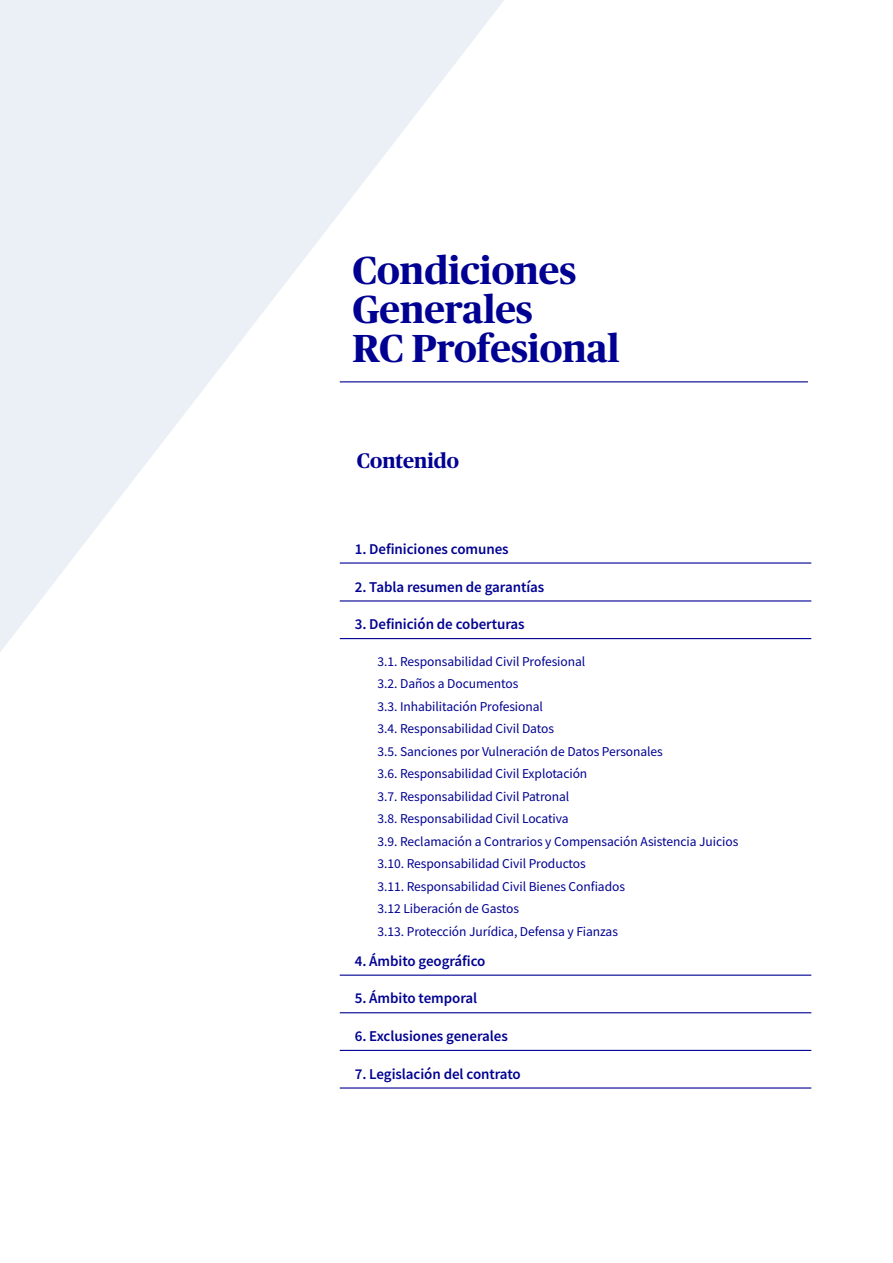
<style>
.page{position:relative;width:893px;height:1263px;background:#fff}
.page>*{position:absolute;margin:0;border:0;box-sizing:border-box;transform-origin:0 0}
.t1{font:700 39px/39px "Publico Headline";color:#000092}
.t2{font:700 21px "Publico Headline";color:#000092}
.t3{font:600 15px "Source Sans Pro";letter-spacing:-.005em;color:#000092}
.t4{font:13.5px/22.5px "Source Sans Pro";letter-spacing:-.005em;color:#000092}
</style>
<div class="page">
<hr style="left:340px;top:381px;width:468px;height:1px;background:#000092">
<hr style="left:340px;top:562px;width:471px;height:2px;background:#000092">
<hr style="left:340px;top:600px;width:471px;height:1px;background:#000092">
<hr style="left:340px;top:638px;width:471px;height:1px;background:#000092">
<hr style="left:340px;top:974px;width:471px;height:2px;background:#000092">
<hr style="left:340px;top:1012px;width:471px;height:1px;background:#000092">
<hr style="left:340px;top:1050px;width:471px;height:1px;background:#000092">
<hr style="left:340px;top:1087px;width:471px;height:1px;background:#000092">
<svg style="left:0;top:0;width:504px;height:652px;fill:#ebf0f6"></svg>
<h1 class="t1" style="left:353px;top:248px;width:269px">Condiciones<br>Generales<br>RC Profesional</h1>
<h2 class="t2" style="left:357px;top:446px;width:104px">Contenido</h2>
<p class="t3" style="left:355px;top:539px;width:155px">1. Definiciones comunes</p>
<p class="t3" style="left:355px;top:577px;width:191px">2. Tabla resumen de garantías</p>
<p class="t3" style="left:355px;top:614px;width:171px">3. Definición de coberturas</p>
<p class="t4" style="left:378px;top:650px;width:362px">3.1. Responsabilidad Civil Profesional<br>3.2. Daños a Documentos<br>3.3. Inhabilitación Profesional<br>3.4. Responsabilidad Civil Datos<br>3.5. Sanciones por Vulneración de Datos Personales<br>3.6. Responsabilidad Civil Explotación<br>3.7. Responsabilidad Civil Patronal<br>3.8. Responsabilidad Civil Locativa<br>3.9. Reclamación a Contrarios y Compensación Asistencia Juicios 3.10. Responsabilidad Civil Productos<br>3.11. Responsabilidad Civil Bienes Confiados<br>3.12 Liberación de Gastos<br>3.13. Protección Jurídica, Defensa y Fianzas</p>
<p class="t3" style="left:355px;top:951px;width:132px">4. Ámbito geográfico</p>
<p class="t3" style="left:355px;top:988px;width:124px">5. Ámbito temporal</p>
<p class="t3" style="left:355px;top:1026px;width:155px">6. Exclusiones generales</p>
<p class="t3" style="left:355px;top:1064px;width:168px">7. Legislación del contrato</p>
</div>
